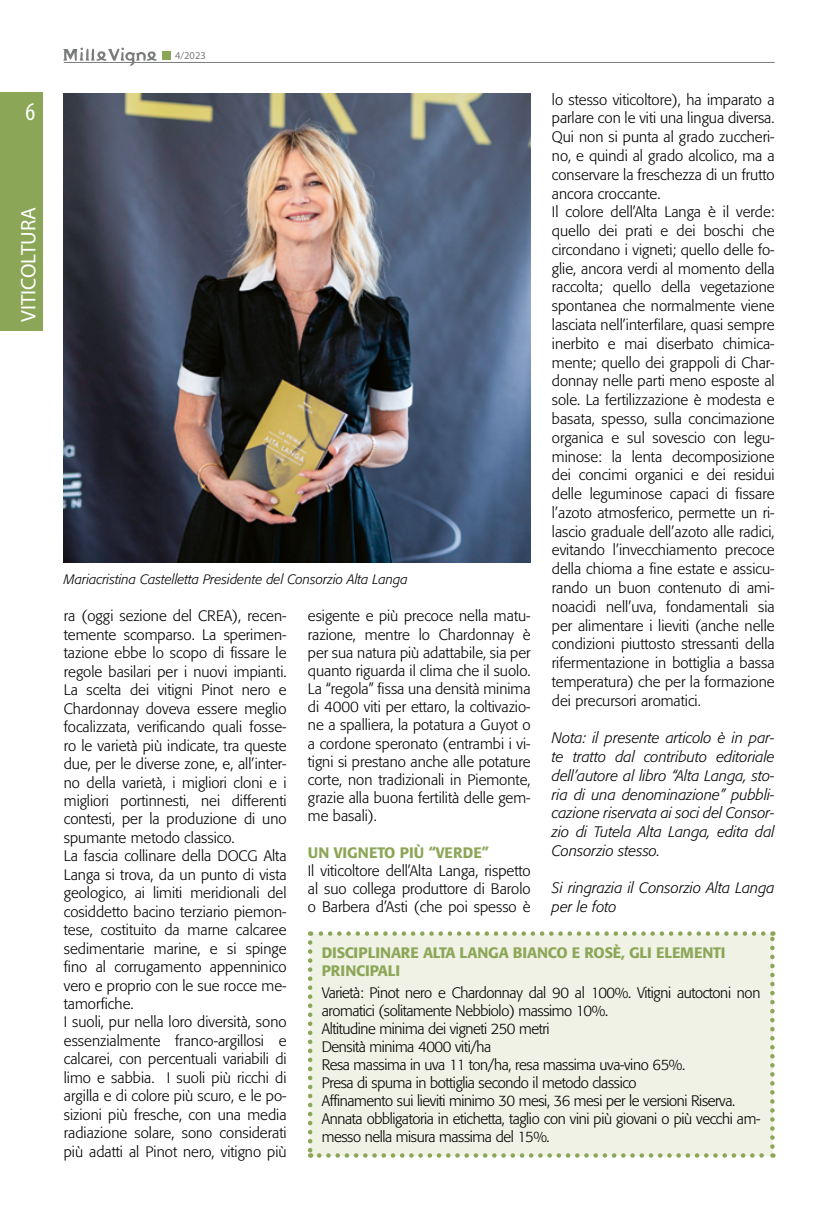
<style>
.page{position:relative;width:830px;height:1212px;background:#fff}
.page>*{position:absolute;margin:0;border:0;box-sizing:border-box;transform-origin:0 0}
.t1{font:condensed 25.5px "Myriad Pro";color:#fff}
.t2{font:21px "Myriad Pro";color:#fff}
.t3{font:300 15px/18.8px "Formata";color:#000;text-align:justify}
.t4{font:300 15px/18px "Formata";letter-spacing:-.025em;color:#000}
.t5{font:italic 300 15px/18.8px "Formata";color:#000;text-align:justify}
.t6{font:500 15px/18px "Formata";letter-spacing:-.01em;color:#8ca657}
.t7{font:italic 300 13.5px "Formata";color:#000}
.t8{font:10.5px "Myriad Pro";color:#7b7d7c}
</style>
<div class="page">
<div style="left:0;top:93px;width:43px;height:238px;background:#8ca657"></div>
<hr style="left:64px;top:62px;width:710px;height:1px;background:#7b7d7c">
<svg style="left:63px;top:48px;width:93px;height:18px"></svg>
<div style="left:162px;top:51px;width:9px;height:9px;background:#8ca657"></div>
<div style="left:310px;top:933px;width:462px;height:222px;background:#eff2e4"></div>
<svg style="left:308px;top:942px;width:4px;height:216px"></svg>
<svg style="left:319px;top:1153px;width:454px;height:5px"></svg>
<svg style="left:769px;top:931px;width:5px;height:215px"></svg>
<svg style="left:310px;top:931px;width:453px;height:5px"></svg>
<img style="left:64px;top:94px;width:466px;height:468px">
<h1 class="t1" style="left:26px;top:96px;width:11px">6</h1>
<h2 class="t2" style="left:15px;top:322px;width:116px;rotate:-90deg">VITICOLTURA</h2>
<p class="t8" style="left:175px;top:49px;width:32px">4/2023</p>
<p class="t3" style="left:551px;top:90px;width:224px;text-align:left">lo stesso viticoltore), ha imparato a parlare con le viti una lingua diversa.<br>Qui non si punta al grado zuccheri&shy;no, e quindi al grado alcolico, ma a conservare la freschezza di un frutto ancora croccante.<br>Il colore dell’Alta Langa è il verde: quello dei prati e dei boschi che circondano i vigneti; quello delle fo&shy;glie, ancora verdi al momento della raccolta; quello della vegetazione spontanea che normalmente viene lasciata nell’interfilare, quasi sempre inerbito e mai diserbato chimica&shy;mente; quello dei grappoli di Char&shy;donnay nelle parti meno esposte al sole. La fertilizzazione è modesta e basata, spesso, sulla concimazione organica e sul sovescio con legu&shy;minose: la lenta decomposizione dei concimi organici e dei residui delle leguminose capaci di fissare l’azoto atmosferico, permette un ri&shy;lascio graduale dell’azoto alle radici, evitando l’invecchiamento precoce della chioma a fine estate e assicu&shy;rando un buon contenuto di ami&shy;noacidi nell’uva, fondamentali sia per alimentare i lieviti (anche nelle condizioni piuttosto stressanti della rifermentazione in bottiglia a bassa temperatura) che per la formazione dei precursori aromatici.</p>
<p class="t5" style="left:551px;top:729px;width:224px">Nota: il presente articolo è in par&shy;te tratto dal contributo editoriale dell’autore al libro “Alta Langa, sto&shy;ria di una denominazione” pubbli&shy;cazione riservata ai soci del Consor&shy;zio di Tutela Alta Langa, edita dal Consorzio stesso.</p>
<p class="t5" style="left:551px;top:879px;width:224px">Si ringrazia il Consorzio Alta Langa per le foto</p>
<p class="t7" style="left:64px;top:572px;width:345px">Mariacristina Castelletta Presidente del Consorzio Alta Langa</p>
<p class="t3" style="left:64px;top:607px;width:224px;text-align:left">ra (oggi sezione del CREA), recen&shy;temente scomparso. La sperimen&shy;tazione ebbe lo scopo di fissare le regole basilari per i nuovi impianti.<br>La scelta dei vitigni Pinot nero e Chardonnay doveva essere meglio focalizzata, verificando quali fosse&shy;ro le varietà più indicate, tra queste due, per le diverse zone, e, all’inter&shy;no della varietà, i migliori cloni e i migliori portinnesti, nei differenti contesti, per la produzione di uno spumante metodo classico.<br>La fascia collinare della DOCG Alta Langa si trova, da un punto di vista geologico, ai limiti meridionali del cosiddetto bacino terziario piemon&shy;tese, costituito da marne calcaree sedimentarie marine, e si spinge fino al corrugamento appenninico vero e proprio con le sue rocce me&shy;tamorfiche.<br>I suoli, pur nella loro diversità, sono essenzialmente franco-argillosi e calcarei, con percentuali variabili di limo e sabbia. I suoli più ricchi di argilla e di colore più scuro, e le po&shy;sizioni più fresche, con una media radiazione solare, sono considerati più adatti al Pinot nero, vitigno più</p>
<p class="t3" style="left:308px;top:607px;width:224px;line-height:18.1px">esigente e più precoce nella matu&shy;razione, mentre lo Chardonnay è per sua natura più adattabile, sia per quanto riguarda il clima che il suolo.<br>La “regola” fissa una densità minima di 4000 viti per ettaro, la coltivazio&shy;ne a spalliera, la potatura a Guyot o a cordone speronato (entrambi i vi&shy;tigni si prestano anche alle potature corte, non tradizionali in Piemonte, grazie alla buona fertilità delle gem&shy;me basali).</p>
<p class="t6" style="left:308px;top:843px;width:182px">UN VIGNETO PIÙ “VERDE”</p>
<p class="t3" style="left:308px;top:861px;width:224px;line-height:18.1px">Il viticoltore dell’Alta Langa, rispetto al suo collega produttore di Barolo o Barbera d’Asti (che poi spesso è</p>
<p class="t6" style="left:321px;top:944px;width:405px">DISCIPLINARE ALTA LANGA BIANCO E ROSÈ, GLI ELEMENTI<br>PRINCIPALI</p>
<p class="t4" style="left:321px;top:984px;width:440px">Varietà: Pinot nero e Chardonnay dal 90 al 100%. Vitigni autoctoni non aromatici (solitamente Nebbiolo) massimo 10%.<br>Altitudine minima dei vigneti 250 metri<br>Densità minima 4000 viti/ha<br>Resa massima in uva 11 ton/ha, resa massima uva-vino 65%.<br>Presa di spuma in bottiglia secondo il metodo classico<br>Affinamento sui lieviti minimo 30 mesi, 36 mesi per le versioni Riserva.<br>Annata obbligatoria in etichetta, taglio con vini più giovani o più vecchi am&shy;messo nella misura massima del 15%.</p>
</div>
